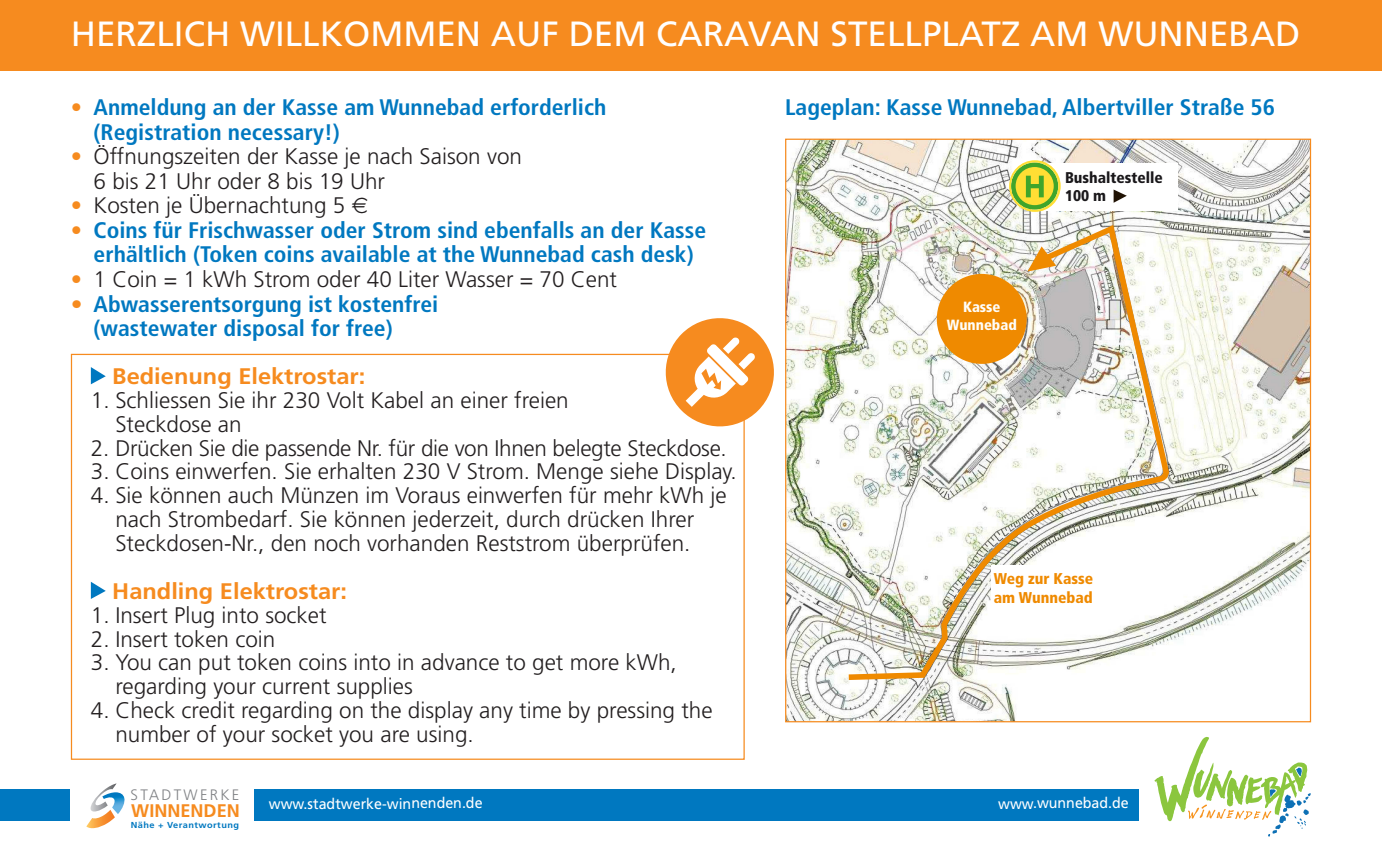
<style>
.page{position:relative;width:1382px;height:851px;background:#fff}
.page>*{position:absolute;margin:0;border:0;box-sizing:border-box;transform-origin:0 0}
.t1{font:35px "Frutiger";color:#fff}
.t2{font:300 22.5px/23.8px "Frutiger";color:#231f20}
.t3{font:700 condensed 22.5px/24.5px "Frutiger";color:#0078c0;scale:1.05 1}
.t4{font:700 22.5px "Frutiger";color:#f68b1f;scale:1.05 1}
.t5{font:700 18.25px "Frutiger";color:#f68b1f}
.t6{font:900 condensed 15.75px/18.8px "Frutiger";color:#ef8a00}
.t7{font:900 condensed 15.5px/18.8px "Frutiger";color:#1a181b}
.t8{font:300 15.25px "Frutiger";letter-spacing:.15em;color:#808285}
.t9{font:15px "Frutiger";color:#fff;scale:.95 1}
.t10{font:900 condensed 14.75px/17.8px "Frutiger";color:#fffefa;text-align:center}
.t11{font:700 8.75px "Frutiger";letter-spacing:.05em;color:#0078c0;scale:1.06 1}
.s1{font-weight:400;font-stretch:normal;color:#f68b1f}
.s2{font-weight:400;color:#f68b1f}
.s3{color:#f68b1f}
.s4{font-weight:300;font-stretch:normal;color:#f68b1f}
</style>
<div class="page">
<div style="left:0;top:788px;width:1139px;height:32px;background:#0078c0"></div>
<div style="left:0;top:0;width:1382px;height:71px;background:#f68b1f"></div>
<img style="left:787px;top:141px;width:522px;height:579px">
<svg style="left:843px;top:221px;width:331px;height:462px"></svg>
<svg style="left:1027px;top:246px;width:29px;height:25px"></svg>
<div style="left:937px;top:274px;width:90px;height:90px;background:#ef8a00;border-radius:50%"></div>
<div style="left:1034px;top:163px;width:144px;height:48px;background:#fff"></div>
<svg style="left:1009px;top:160px;width:52px;height:52px"></svg>
<svg style="left:1114px;top:189px;width:13px;height:14px"></svg>
<div style="left:992px;top:564px;width:144px;height:44px;background:#fff"></div>
<svg style="left:91px;top:367px;width:15px;height:17px"></svg>
<svg style="left:91px;top:582px;width:15px;height:17px"></svg>
<div style="left:71px;top:762px;width:183px;height:71px;background:#fff"></div>
<svg style="left:86px;top:783px;width:39px;height:46px"></svg>
<svg style="left:1154px;top:736px;width:157px;height:100px"></svg>
<svg style="left:660px;top:318px;width:114px;height:112px"></svg>
<h1 class="t1" style="left:71px;top:20px;width:1231px">HERZLICH WILLKOMMEN AUF DEM CARAVAN STELLPLATZ AM WUNNEBAD</h1>
<p class="t3" style="left:94px;top:97px;width:490px;text-indent:-23px"><span class="s1">•</span> Anmeldung an der Kasse am Wunnebad erforderlich (Registration necessary!)</p>
<p class="t2" style="left:94px;top:146px;width:430px;line-height:24.5px;text-indent:-23px"><span class="s2">•</span> Öffnungszeiten der Kasse je nach Saison von<br>6 bis 21 Uhr oder 8 bis 19 Uhr</p>
<p class="t2" style="left:71px;top:195px;width:276px"><span class="s3">•</span> Kosten je Übernachtung 5</p>
<p class="t3" style="left:71px;top:220px;width:607px;text-align:center"><span class="s4">•</span> Coins für Frischwasser oder Strom sind ebenfalls an der Kasse erhältlich (Token coins available at the Wunnebad cash desk)</p>
<p class="t2" style="left:71px;top:269px;width:548px"><span class="s3">•</span> 1 Coin = 1 kWh Strom oder 40 Liter Wasser = 70 Cent</p>
<p class="t3" style="left:94px;top:293px;width:330px;text-indent:-23px"><span class="s4">•</span> Abwasserentsorgung ist kostenfrei (wastewater disposal for free)</p>
<p class="t4" style="left:112px;top:367px;width:242px">Bedienung Elektrostar:</p>
<p class="t2" style="left:115px;top:390px;width:455px;text-indent:-24px">1. Schliessen Sie ihr 230 Volt Kabel an einer freien<br>Steckdose an</p>
<p class="t2" style="left:91px;top:437px;width:637px">2. Drücken Sie die passende Nr. für die von Ihnen belegte Steckdose.</p>
<p class="t2" style="left:91px;top:461px;width:647px">3. Coins einwerfen. Sie erhalten 230 V Strom. Menge siehe Display.</p>
<p class="t2" style="left:91px;top:485px;width:637px;text-align:center">4. Sie können auch Münzen im Voraus einwerfen für mehr kWh je nach Strombedarf. Sie können jederzeit, durch drücken Ihrer<br>Steckdosen-Nr., den noch vorhanden Reststrom überprüfen.</p>
<p class="t4" style="left:112px;top:582px;width:225px">Handling Elektrostar:</p>
<p class="t2" style="left:91px;top:604px;width:237px">1. Insert Plug into socket</p>
<p class="t2" style="left:91px;top:628px;width:186px">2. Insert token coin</p>
<p class="t2" style="left:115px;top:652px;width:563px;text-indent:-24px">3. You can put token coins into in advance to get more kWh, regarding your current supplies</p>
<p class="t2" style="left:115px;top:699px;width:599px;text-indent:-24px">4. Check credit regarding on the display any time by pressing the number of your socket you are using.</p>
<p class="t3" style="left:785px;top:97px;width:468px">Lageplan: Kasse Wunnebad, Albertviller Straße 56</p>
<p class="t10" style="left:947px;top:299px;width:72px">Kasse<br>Wunnebad</p>
<p class="t7" style="left:1065px;top:169px;width:99px">Bushaltestelle<br>100 m</p>
<p class="t6" style="left:994px;top:570px;width:101px">Weg zur Kasse am Wunnebad</p>
<p class="t8" style="left:131px;top:788px;width:110px">STADTWERKE</p>
<p class="t5" style="left:131px;top:803px;width:110px">WINNENDEN</p>
<p class="t11" style="left:131px;top:821px;width:104px">Nähe + Verantwortung</p>
<p class="t9" style="left:269px;top:797px;width:227px">www.stadtwerke-winnenden.de</p>
<p class="t9" style="left:998px;top:797px;width:139px">www.wunnebad.de</p>
</div>
